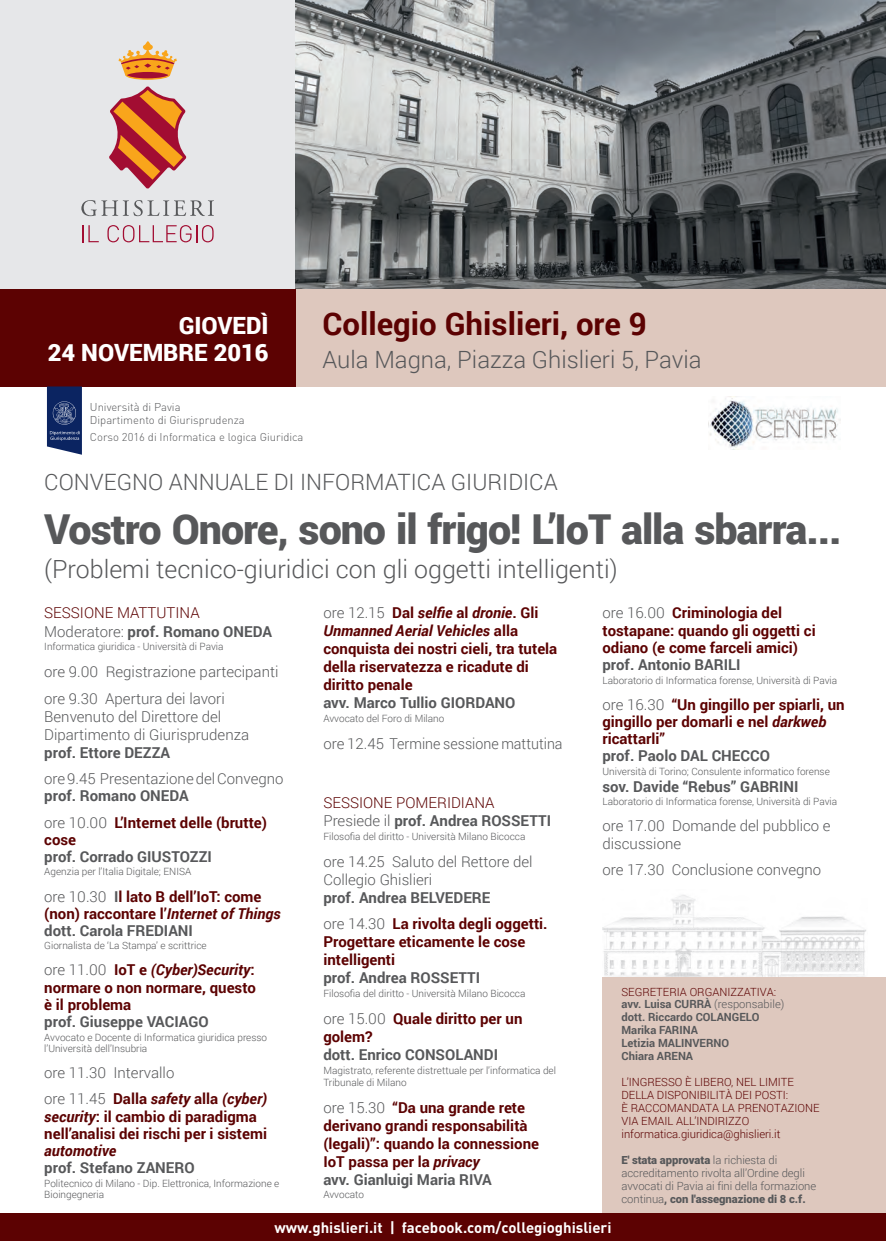
<style>
.page{position:relative;width:886px;height:1241px;background:#fff}
.page>*{position:absolute;margin:0;border:0;box-sizing:border-box;transform-origin:0 0}
.t1{font:900 41.25px "Roboto";letter-spacing:-.025em;color:#57585a}
.t2{font:700 31.25px "Roboto";color:#5c0202}
.t3{font:300 25px "Roboto";color:#57585a}
.t4{font:300 23.75px "Roboto";color:#57585a}
.t5{font:900 23.75px/26.2px "Roboto";color:#fff;text-align:right}
.t6{font:300 22.5px "Roboto";color:#57585a}
.t7{font:700 15px/17.9px "Roboto";color:#5c0202}
.t8{font:300 15px/26.9px "Roboto";color:#57585a}
.t9{font:700 15px/17.9px "Roboto";color:#57585a}
.t10{font:300 15px/18px "Roboto";color:#5c0202}
.t11{font:700 15px "DIN";color:#fff}
.t12{font:italic 700 15px "Roboto";color:#5c0202}
.t13{font:300 11.25px/12.9px "Roboto";color:#5c0202}
.t14{font:300 11.25px/12.9px "Roboto";letter-spacing:-.005em;color:#57585a}
.t15{font:700 11.25px/12.9px "Roboto";color:#57585a}
.t16{font:300 11.25px/13.5px "DIN";color:#57585a}
.t17{font:300 10px/11.5px "Roboto";color:#57585a}
.s1{color:#57585a}
.s2{font-weight:700;color:#57585a}
.s3{font-weight:300;color:#57585a}
.s4{font-style:italic}
.s5{font-weight:700;color:#5c0202}
.s6{font-weight:700;font-style:italic;color:#5c0202}
.s7{font-weight:300;color:#5c0202}
.s8{font-weight:300}
.s9{font-weight:900}
</style>
<div class="page">
<div style="left:602px;top:976px;width:284px;height:241px;background:#dec8be"></div>
<div style="left:0;top:0;width:295px;height:289px;background:#e6e7e9"></div>
<div style="left:0;top:1213px;width:886px;height:27px;background:#5c0202"></div>
<img style="left:295px;top:0;width:591px;height:289px">
<div style="left:296px;top:289px;width:590px;height:97px;background:#dec8be"></div>
<div style="left:0;top:289px;width:295px;height:97px;background:#5c0202"></div>
<svg style="left:109px;top:86px;width:77px;height:103px"></svg>
<svg style="left:119px;top:41px;width:58px;height:39px"></svg>
<svg style="left:81px;top:200px;width:133px;height:16px"></svg>
<svg style="left:82px;top:225px;width:17px;height:17px"></svg>
<svg style="left:107px;top:225px;width:107px;height:17px"></svg>
<svg style="left:47px;top:386px;width:35px;height:68px;background:#283e73"></svg>
<img style="left:602px;top:895px;width:264px;height:81px">
<img style="left:708px;top:396px;width:132px;height:53px">
<h3 class="t5" style="left:48px;top:312px;width:222px">GIOVEDì<br>24 NOVEMBRE 2016</h3>
<p class="t16" style="left:90px;top:400px;width:156px">Università di Pavia<br>Dipartimento di Giurisprudenza</p>
<p class="t16" style="left:90px;top:430px;width:215px">Corso 2016 di Informatica e logica Giuridica</p>
<h2 class="t2" style="left:322px;top:301px;width:326px">Collegio Ghislieri, ore 9</h2>
<h3 class="t4" style="left:322px;top:343px;width:381px">Aula Magna, Piazza Ghislieri 5, Pavia</h3>
<h3 class="t6" style="left:44px;top:466px;width:515px">CONVEGNO ANNUALE DI INFORMATICA GIURIDICA</h3>
<h1 class="t1" style="left:44px;top:500px;width:799px">Vostro Onore, sono il frigo! L’IoT alla sbarra...</h1>
<h3 class="t3" style="left:44px;top:551px;width:575px">(Problemi tecnico-giuridici con gli oggetti intelligenti)</h3>
<p class="t10" style="left:44px;top:603px;width:229px">SESSIONE MATTUTINA<br><span class="s1">Moderatore:</span> <span class="s2">prof. Romano ONEDA</span></p>
<p class="t17" style="left:44px;top:640px;width:181px">Informatica giuridica - Università di Pavia</p>
<p class="t8" style="left:44px;top:657px;width:236px">ore 9.00 Registrazione partecipanti ore 9.30 Apertura dei lavori</p>
<p class="t8" style="left:44px;top:707px;width:206px;line-height:18px">Benvenuto del Direttore del<br>Dipartimento di Giurisprudenza</p>
<p class="t9" style="left:44px;top:743px;width:127px">prof. Ettore DEZZA</p>
<p class="t8" style="left:44px;top:764px;width:241px">ore 9.45 Presentazione del Convegno</p>
<p class="t7" style="left:44px;top:782px;width:224px;line-height:26.1px"><span class="s1">prof. Romano ONEDA<br></span><span class="s3">ore 10.00</span> L’Internet delle (brutte)</p>
<p class="t7" style="left:44px;top:829px;width:33px">cose</p>
<p class="t9" style="left:44px;top:847px;width:169px">prof. Corrado GIUSTOZZI</p>
<p class="t17" style="left:44px;top:865px;width:149px">Agenzia per l’Italia Digitale; ENISA</p>
<p class="t7" style="left:44px;top:886px;width:238px;line-height:17.2px"><span class="s3">ore 10.30</span> <span class="s1">I</span>l lato B dell’IoT: come (non) raccontare l’<span class="s4">Internet of Things </span><span class="s1">dott. Carola FREDIANI</span></p>
<p class="t17" style="left:44px;top:939px;width:164px">Giornalista de ‘La Stampa’ e scrittrice</p>
<p class="t7" style="left:44px;top:960px;width:213px;line-height:17.2px;text-align:justify"><span class="s3">ore 11.00</span> IoT e <span class="s4">(Cyber)Security</span>: normare o non normare, questo è il problema</p>
<p class="t9" style="left:44px;top:1012px;width:166px">prof. Giuseppe VACIAGO</p>
<p class="t17" style="left:44px;top:1030px;width:224px">Avvocato e Docente di Informatica giuridica presso l’Università dell’Insubria</p>
<p class="t8" style="left:44px;top:1059px;width:224px;line-height:26.1px">ore 11.30 Intervallo<br>ore 11.45 <span class="s5">Dalla</span> <span class="s6">safety</span> <span class="s5">alla</span> <span class="s6">(cyber)</span></p>
<p class="t7" style="left:44px;top:1106px;width:224px;line-height:17.2px"><span class="s4">security</span>: il cambio di paradigma nell’analisi dei rischi per i sistemi</p>
<p class="t12" style="left:44px;top:1139px;width:74px">automotive</p>
<p class="t9" style="left:44px;top:1158px;width:152px">prof. Stefano ZANERO</p>
<p class="t17" style="left:44px;top:1176px;width:237px">Politecnico di Milano - Dip. Elettronica, Informazione e<br>Bioingegneria</p>
<p class="t7" style="left:323px;top:603px;width:235px"><span class="s3">ore 12.15</span> Dal <span class="s4">selfie</span> al <span class="s4">dronie</span>. Gli<br><span class="s4">Unmanned Aerial Vehicles</span> alla conquista dei nostri cieli, tra tutela della riservatezza e ricadute di diritto penale</p>
<p class="t9" style="left:323px;top:693px;width:194px">avv. Marco Tullio GIORDANO</p>
<p class="t17" style="left:323px;top:712px;width:123px">Avvocato del Foro di Milano</p>
<p class="t8" style="left:323px;top:729px;width:241px">ore 12.45 Termine sessione mattutina</p>
<p class="t9" style="left:323px;top:793px;width:229px;text-indent:73px"><span class="s7">pomeridiana<br></span><span class="s8">Presiede il</span> prof. Andrea ROSSETTI</p>
<p class="t17" style="left:323px;top:830px;width:204px">Filosofia del diritto - Università Milano Bicocca</p>
<p class="t8" style="left:323px;top:851px;width:211px;line-height:17.9px">ore 14.25 Saluto del Rettore del<br>Collegio Ghislieri</p>
<p class="t7" style="left:323px;top:883px;width:226px;line-height:26.8px"><span class="s1">prof. Andrea BELVEDERE<br></span><span class="s3">ore 14.30</span> La rivolta degli oggetti.</p>
<p class="t7" style="left:323px;top:932px;width:204px">Progettare eticamente le cose intelligenti</p>
<p class="t9" style="left:323px;top:968px;width:158px">prof. Andrea ROSSETTI</p>
<p class="t17" style="left:323px;top:987px;width:204px">Filosofia del diritto - Università Milano Bicocca</p>
<p class="t7" style="left:323px;top:1008px;width:201px"><span class="s3">ore 15.00</span> Quale diritto per un golem?</p>
<p class="t9" style="left:323px;top:1044px;width:176px">dott. Enrico CONSOLANDI</p>
<p class="t17" style="left:323px;top:1063px;width:234px;line-height:12.2px">Magistrato, referente distrettuale per l’informatica del<br>Tribunale di Milano</p>
<p class="t7" style="left:323px;top:1097px;width:217px"><span class="s3">ore 15.30</span> “Da una grande rete derivano grandi responsabilità (legali)”: quando la connessione<br>IoT passa per la <span class="s4">privacy<br></span><span class="s1">avv. Gianluigi Maria RIVA</span></p>
<p class="t17" style="left:323px;top:1188px;width:42px">Avvocato</p>
<p class="t10" style="left:323px;top:793px;width:19px">Sessione</p>
<p class="t7" style="left:602px;top:604px;width:215px;line-height:17.2px"><span class="s3">ore 16.00</span> Criminologia del tostapane: quando gli oggetti ci odiano (e come farceli amici)</p>
<p class="t9" style="left:602px;top:655px;width:140px">prof. Antonio BARILI</p>
<p class="t17" style="left:602px;top:673px;width:236px">Laboratorio di Informatica forense, Università di Pavia</p>
<p class="t7" style="left:602px;top:695px;width:244px;line-height:17.2px"><span class="s3">ore 16.30</span> “Un gingillo per spiarli, un gingillo per domarli e nel <span class="s4">darkweb </span>ricattarli”</p>
<p class="t9" style="left:602px;top:746px;width:169px">prof. Paolo DAL CHECCO</p>
<p class="t17" style="left:602px;top:765px;width:229px">Università di Torino; Consulente informatico forense</p>
<p class="t9" style="left:602px;top:777px;width:198px">sov. Davide “Rebus” GABRINI</p>
<p class="t17" style="left:602px;top:795px;width:236px">Laboratorio di Informatica forense, Università di Pavia</p>
<p class="t8" style="left:602px;top:816px;width:230px;line-height:17.2px">ore 17.00 Domande del pubblico e discussione</p>
<p class="t8" style="left:602px;top:855px;width:220px">ore 17.30 Conclusione convegno</p>
<p class="t15" style="left:621px;top:984px;width:164px"><span class="s7">SEGRETERIA ORGANIZZATIVA: </span>avv. Luisa CURRà <span class="s8">(responsabile) </span>dott. Riccardo COLANGELO<br>Marika FARINA<br>Letizia MALINVERNO<br>Chiara ARENA</p>
<p class="t13" style="left:621px;top:1075px;width:200px">L’INGRESSO è LIBERO, NEL LIMITE<br>DELLA DISPONIBILITà DEI POSTI:<br>è RACCOMANDATA LA PRENOTAZIONE<br>VIA EMAIL ALL’INDIRIZZO informatica.giuridica@ghislieri.it</p>
<p class="t14" style="left:621px;top:1152px;width:196px"><span class="s9">E' stata approvata</span> la richiesta di accreditamento rivolta all’Ordine degli avvocati di Pavia ai fini della formazione continua<span class="s9">, con l'assegnazione di 8 c.f.</span></p>
<p class="t11" style="left:274px;top:1217px;width:338px">www.ghislieri.it | facebook.com/collegioghislieri</p>
</div>
